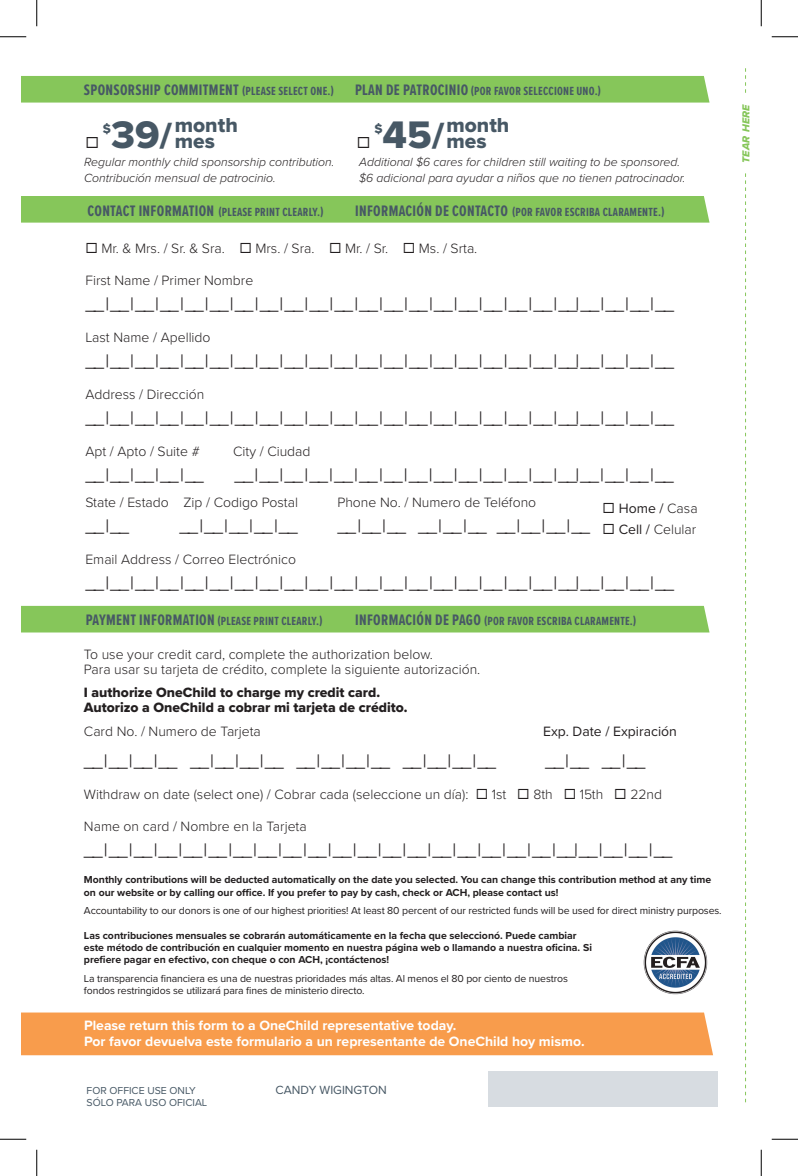
<style>
.page{position:relative;width:798px;height:1176px;background:#fff}
.page>*{position:absolute;margin:0;border:0;box-sizing:border-box;transform-origin:0 0}
.t1{font:39.9px "Proxima Nova Extrabld";color:#475865}
.t2{font:21px "Proxima Nova Extrabld";color:#475865}
.t3{font:18.38px "Proxima Nova";color:#231f20}
.t4{font:700 15.75px "Proxima Nova Ex Cn";letter-spacing:.02em;color:#475865}
.t5{font:300 14px/22.8px "Proxima Nova";color:#231f20}
.t6{font:700 14px "Proxima Nova";color:#fff}
.t7{font:14px "Proxima Nova Extrabld";color:#231f20}
.t8{font:14px "Proxima Nova";color:#231f20}
.t9{font:12.95px "Proxima Nova Extrabld";color:#475865}
.t10{font:700 12.25px "Proxima Nova Ex Cn";letter-spacing:.02em;color:#475865}
.t11{font:italic 300 12.25px "Proxima Nova";color:#231f20}
.t12{font:12.25px "Proxima Nova";color:#475865}
.t13{font:700 10.5px/12.2px "Proxima Nova";color:#231f20}
.t14{font:10.5px/12.2px "Proxima Nova";letter-spacing:-.01em;color:#231f20}
.t15{font:10.5px "Proxima Nova";color:#475865}
.t16{font:10.5px "Proxima Nova Extrabld It";color:#86c65a}
.s1{font-size:12.25px}
.s2{font-size:15.75px}
.s3{font-size:36.75px}
.s4{font-weight:300}
.s5{font-weight:400}
.s6{font-family:"Proxima Nova Extrabld";font-weight:400}
</style>
<div class="page">
<div style="left:21px;top:1013px;width:692px;height:42px;background:#f89c4c"></div>
<svg style="left:745px;top:68px;width:1px;height:1034px"></svg>
<div style="left:730px;top:96px;width:32px;height:76px;background:#fff"></div>
<div style="left:488px;top:1071px;width:230px;height:36px;background:#d7dce1"></div>
<div style="left:21px;top:76px;width:689px;height:27px;background:#86c65a"></div>
<div style="left:21px;top:196px;width:689px;height:27px;background:#86c65a"></div>
<div style="left:21px;top:606px;width:689px;height:27px;background:#86c65a"></div>
<img style="left:643px;top:930px;width:65px;height:65px">
<svg style="left:0;top:36px;width:26px;height:1px"></svg>
<svg style="left:772px;top:36px;width:26px;height:1px"></svg>
<svg style="left:0;top:1139px;width:26px;height:1px"></svg>
<svg style="left:772px;top:1139px;width:26px;height:1px"></svg>
<svg style="left:36px;top:0;width:1px;height:26px"></svg>
<svg style="left:36px;top:1150px;width:1px;height:26px"></svg>
<svg style="left:761px;top:0;width:1px;height:26px"></svg>
<svg style="left:761px;top:1150px;width:1px;height:26px"></svg>
<p class="t4" style="left:84px;top:79px;width:252px">SPONSORSHIP COMMITMENT <span class="s1">(PLEASE SELECT ONE.)</span></p>
<p class="t10" style="left:355px;top:83px;width:248px"><span class="s2">PLAN DE PATROCINIO</span> (POR FAVOR SELECCIONE UNO.)</p>
<p class="t9" style="left:103px;top:119px;width:10px">$</p>
<p class="t1" style="left:111px;top:105px;width:63px">39<span class="s3">/</span></p>
<p class="t2" style="left:175px;top:109px;width:64px">month</p>
<p class="t2" style="left:175px;top:125px;width:42px">mes</p>
<p class="t2" style="left:446px;top:109px;width:64px">month</p>
<p class="t2" style="left:446px;top:125px;width:42px">mes</p>
<p class="t9" style="left:374px;top:119px;width:10px">$</p>
<p class="t1" style="left:383px;top:105px;width:63px">45<span class="s3">/</span></p>
<p class="t11" style="left:84px;top:153px;width:252px">Regular monthly child sponsorship contribution.</p>
<p class="t11" style="left:84px;top:169px;width:193px">Contribución mensual de patrocinio.</p>
<p class="t11" style="left:359px;top:153px;width:323px">Additional $6 cares for children still waiting to be sponsored.</p>
<p class="t11" style="left:359px;top:169px;width:328px">$6 adicional para ayudar a niños que no tienen patrocinador.</p>
<p class="t10" style="left:87px;top:203px;width:238px"><span class="s2">CONTACT INFORMATION</span> (PLEASE PRINT CLEARLY.)</p>
<p class="t10" style="left:355px;top:203px;width:311px"><span class="s2">INFORMACIÓN DE CONTACTO</span> (POR FAVOR ESCRIBA CLARAMENTE.)</p>
<p class="t5" style="left:85px;top:236px;width:393px">◻ Mr. &amp; Mrs. / Sr. &amp; Sra. ◻ Mrs. / Sra. ◻ Mr. / Sr. ◻ Ms. / Srta.</p>
<p class="t5" style="left:85px;top:268px;width:169px">First Name / Primer Nombre</p>
<p class="t3" style="left:85px;top:290px;width:590px">__ |__ |__ |__ |__ |__ |__ |__ |__ |__ |__ |__ |__ |__ |__ |__ |__ |__ |__ |__|__ |__ |__ |__</p>
<p class="t5" style="left:85px;top:325px;width:127px">Last Name / Apellido</p>
<p class="t3" style="left:85px;top:347px;width:590px">__ |__ |__ |__ |__ |__ |__ |__ |__ |__ |__ |__ |__ |__ |__ |__ |__ |__ |__ |__|__ |__ |__ |__</p>
<p class="t5" style="left:85px;top:382px;width:120px">Address / Dirección</p>
<p class="t3" style="left:85px;top:404px;width:590px">__ |__ |__ |__ |__ |__ |__ |__ |__ |__ |__ |__ |__ |__ |__ |__ |__ |__ |__ |__|__ |__ |__ |__</p>
<p class="t5" style="left:85px;top:439px;width:116px">Apt / Apto / Suite #</p>
<p class="t5" style="left:233px;top:439px;width:79px">City / Ciudad</p>
<p class="t3" style="left:85px;top:461px;width:120px">__ |__ |__ |__ |__</p>
<p class="t3" style="left:235px;top:461px;width:441px">__ |__ |__ |__ |__ |__ |__ |__ |__ |__ |__ |__ |__ |__|__ |__ |__ |__</p>
<p class="t5" style="left:85px;top:490px;width:214px">State / Estado Zip / Codigo Postal</p>
<p class="t5" style="left:337px;top:490px;width:200px">Phone No. / Numero de Teléfono</p>
<p class="t3" style="left:85px;top:512px;width:45px">__ |__</p>
<p class="t3" style="left:179px;top:512px;width:120px">__ |__ |__ |__ |__</p>
<p class="t3" style="left:337px;top:512px;width:254px">__ |__ |__ __ |__ |__ __ |__ |__ |__</p>
<p class="t5" style="left:85px;top:547px;width:212px">Email Address / Correo Electrónico</p>
<p class="t3" style="left:85px;top:569px;width:590px">__ |__ |__ |__ |__ |__ |__ |__ |__ |__ |__ |__ |__ |__ |__ |__ |__ |__ |__ |__|__ |__ |__ |__</p>
<p class="t8" style="left:603px;top:498px;width:97px">◻ Home / <span class="s4">Casa</span></p>
<p class="t5" style="left:603px;top:517px;width:95px">◻ <span class="s5">Cell /</span> Celular</p>
<p class="t10" style="left:86px;top:612px;width:238px"><span class="s2">PAYMENT INFORMATION</span> (PLEASE PRINT CLEARLY.)</p>
<p class="t10" style="left:355px;top:612px;width:283px"><span class="s2">INFORMACIÓN DE PAGO</span> (POR FAVOR ESCRIBA CLARAMENTE.)</p>
<p class="t5" style="left:84px;top:642px;width:351px">To use your credit card, complete the authorization below.</p>
<p class="t5" style="left:84px;top:657px;width:398px">Para usar su tarjeta de crédito, complete la siguiente autorización.<br><span class="s6">I authorize OneChild to charge my credit card.</span></p>
<p class="t7" style="left:84px;top:697px;width:325px">Autorizo a OneChild a cobrar mi tarjeta de crédito.</p>
<p class="t5" style="left:84px;top:719px;width:178px">Card No. / Numero de Tarjeta</p>
<p class="t8" style="left:543px;top:721px;width:135px">Exp. Date / Expiración</p>
<p class="t3" style="left:84px;top:747px;width:414px">__ |__ |__ |__ __ |__ |__ |__ __ |__ |__ |__ __ |__ |__ |__</p>
<p class="t3" style="left:545px;top:747px;width:102px">__ |__ __ |__</p>
<p class="t5" style="left:84px;top:782px;width:580px">Withdraw on date (select one) / Cobrar cada (seleccione un día): ◻ 1st ◻ 8th ◻ 15th ◻ 22nd</p>
<p class="t5" style="left:84px;top:814px;width:224px">Name on card / Nombre en la Tarjeta</p>
<p class="t3" style="left:84px;top:836px;width:590px">__ |__ |__ |__ |__ |__ |__ |__ |__ |__ |__ |__ |__ |__ |__ |__ |__ |__ |__ |__|__ |__ |__ |__</p>
<p class="t13" style="left:84px;top:873px;width:629px">Monthly contributions will be deducted automatically on the date you selected. You can change this contribution method at any time on our website or by calling our office. If you prefer to pay by cash, check or ACH, please contact us!</p>
<p class="t14" style="left:84px;top:904px;width:639px">Accountability to our donors is one of our highest priorities! At least 80 percent of our restricted funds will be used for direct ministry purposes.</p>
<p class="t13" style="left:84px;top:929px;width:510px">Las contribuciones mensuales se cobrarán automáticamente en la fecha que seleccionó. Puede cambiar este método de contribución en cualquier momento en nuestra página web o llamando a nuestra oficina. Si prefiere pagar en efectivo, con cheque o con ACH, ¡contáctenos!</p>
<p class="t14" style="left:84px;top:972px;width:485px">La transparencia financiera es una de nuestras prioridades más altas. Al menos el 80 por ciento de nuestros fondos restringidos se utilizará para fines de ministerio directo.</p>
<p class="t6" style="left:84px;top:1015px;width:374px">Please return this form to a OneChild representative today.</p>
<p class="t6" style="left:84px;top:1031px;width:502px">Por favor devuelva este formulario a un representante de OneChild hoy mismo.</p>
<p class="t15" style="left:87px;top:1082px;width:111px">FOR OFFICE USE ONLY</p>
<p class="t12" style="left:276px;top:1080px;width:113px">CANDY WIGINGTON</p>
<p class="t15" style="left:87px;top:1094px;width:122px">SÓLO PARA USO OFICIAL</p>
<p class="t16" style="left:738px;top:163px;width:61px;rotate:-90deg">TEAR HERE</p>
</div>
